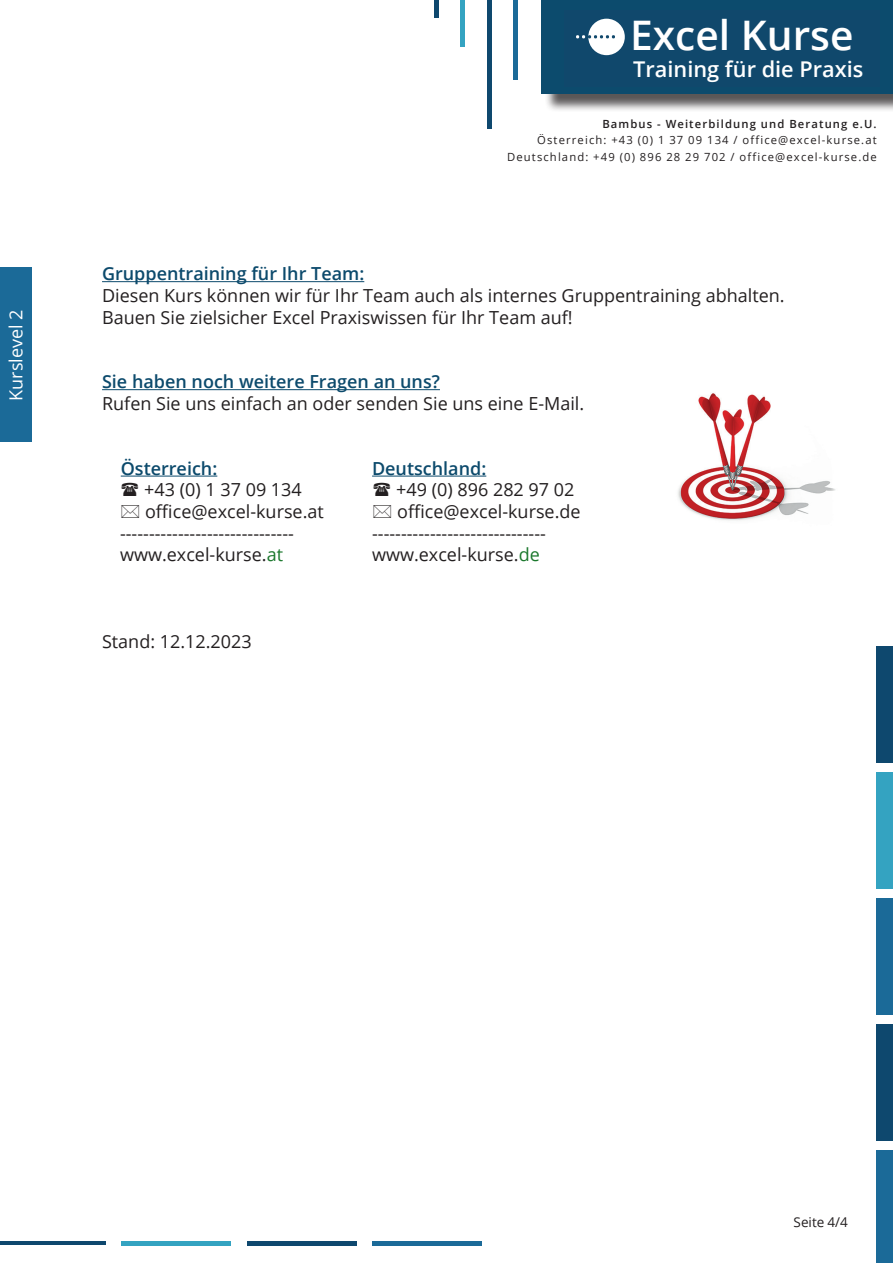
<style>
.page{position:relative;width:893px;height:1263px;background:#fff}
.page>*{position:absolute;margin:0;border:0;box-sizing:border-box;transform-origin:0 0}
.t1{font:600 40.8px "Open Sans";color:#fff}
.t2{font:600 21.75px "Open Sans";color:#fff}
.t3{font:18px/21.6px "Open Sans";color:#231f20}
.t4{font:600 18px "Open Sans";color:#0c4a6c}
.t5{font:18px "Open Sans";color:#fff}
.t6{font:13.5px "Open Sans";color:#231f20}
.t7{font:11.25px/16.5px "Open Sans";letter-spacing:.1em;color:#231f20;text-align:right}
.t8{font:600 11.25px "Open Sans";letter-spacing:.1em;color:#231f20}
.s1{color:#1a772c}
</style>
<div class="page">
<div style="left:877px;top:772px;width:16px;height:117px;background:#34a3c1"></div>
<div style="left:877px;top:646px;width:16px;height:117px;background:#0e486e"></div>
<div style="left:877px;top:898px;width:16px;height:117px;background:#1b6a98"></div>
<div style="left:877px;top:1024px;width:16px;height:117px;background:#0e486e"></div>
<hr style="left:0;top:1241px;width:105px;height:4px;background:#0e486e">
<hr style="left:122px;top:1241px;width:109px;height:4px;background:#34a3c1">
<hr style="left:247px;top:1241px;width:109px;height:4px;background:#0e486e">
<hr style="left:372px;top:1241px;width:110px;height:4px;background:#1b6a98">
<div style="left:877px;top:1150px;width:16px;height:113px;background:#1b6a98"></div>
<div style="left:434px;top:0;width:5px;height:17px;background:#0e486e"></div>
<hr style="left:461px;top:0;width:4px;height:47px;background:#34a3c1">
<hr style="left:487px;top:0;width:4px;height:129px;background:#0e486e">
<hr style="left:513px;top:0;width:4px;height:79px;background:#1b6a98">
<div style="left:544px;top:0;width:349px;height:113px;background:#231f20;opacity:.75"></div>
<div style="left:542px;top:0;width:351px;height:94px;background:#0c4b6d"></div>
<div style="left:564px;top:10px;width:316px;height:77px;background:#10486c"></div>
<div style="left:588px;top:19px;width:37px;height:36px;background:#fff;border-radius:50%"></div>
<svg style="left:576px;top:35px;width:39px;height:3px"></svg>
<div style="left:0;top:266px;width:31px;height:175px;background:#1b6a98"></div>
<hr style="left:102px;top:281px;width:262px;height:1px;background:#0c4a6c">
<hr style="left:102px;top:389px;width:338px;height:1px;background:#0c4a6c">
<hr style="left:121px;top:476px;width:96px;height:1px;background:#0c4a6c">
<hr style="left:372px;top:476px;width:114px;height:1px;background:#0c4a6c">
<img style="left:678px;top:393px;width:158px;height:128px">
<p class="t5" style="left:4px;top:401px;width:92px;rotate:-90deg">Kurslevel 2</p>
<h1 class="t1" style="left:630px;top:7px;width:225px">Excel Kurse</h1>
<p class="t2" style="left:633px;top:54px;width:232px">Training für die Praxis</p>
<p class="t8" style="left:602px;top:116px;width:276px">Bambus - Weiterbildung und Beratung e.U.</p>
<p class="t7" style="left:507px;top:132px;width:371px">Österreich: +43 (0) 1 37 09 134 / office@excel-kurse.at<br>Deutschland: +49 (0) 896 28 29 702 / office@excel-kurse.de</p>
<p class="t4" style="left:102px;top:261px;width:264px">Gruppentraining für Ihr Team:</p>
<p class="t3" style="left:102px;top:284px;width:684px">Diesen Kurs können wir für Ihr Team auch als internes Gruppentraining abhalten.<br>Bauen Sie zielsicher Excel Praxiswissen für Ihr Team auf!</p>
<p class="t4" style="left:102px;top:369px;width:339px">Sie haben noch weitere Fragen an uns?</p>
<p class="t3" style="left:102px;top:392px;width:484px">Rufen Sie uns einfach an oder senden Sie uns eine E-Mail.</p>
<p class="t4" style="left:121px;top:456px;width:98px">Österreich:</p>
<p class="t4" style="left:372px;top:456px;width:116px">Deutschland:</p>
<p class="t3" style="left:144px;top:478px;width:159px">+43 (0) 1 37 09 134</p>
<p class="t3" style="left:396px;top:478px;width:180px">+49 (0) 896 282 97 02</p>
<p class="t3" style="left:145px;top:500px;width:180px">office@excel-kurse.at</p>
<p class="t3" style="left:397px;top:500px;width:185px">office@excel-kurse.de</p>
<p class="t3" style="left:120px;top:522px;width:175px">------------------------------</p>
<p class="t3" style="left:372px;top:522px;width:175px">------------------------------</p>
<p class="t3" style="left:120px;top:543px;width:165px">www.excel-kurse.<span class="s1">at</span></p>
<p class="t3" style="left:372px;top:543px;width:169px">www.excel-kurse.<span class="s1">de</span></p>
<p class="t3" style="left:102px;top:630px;width:151px">Stand: 12.12.2023</p>
<p class="t6" style="left:794px;top:1213px;width:56px">Seite 4/4</p>
</div>
